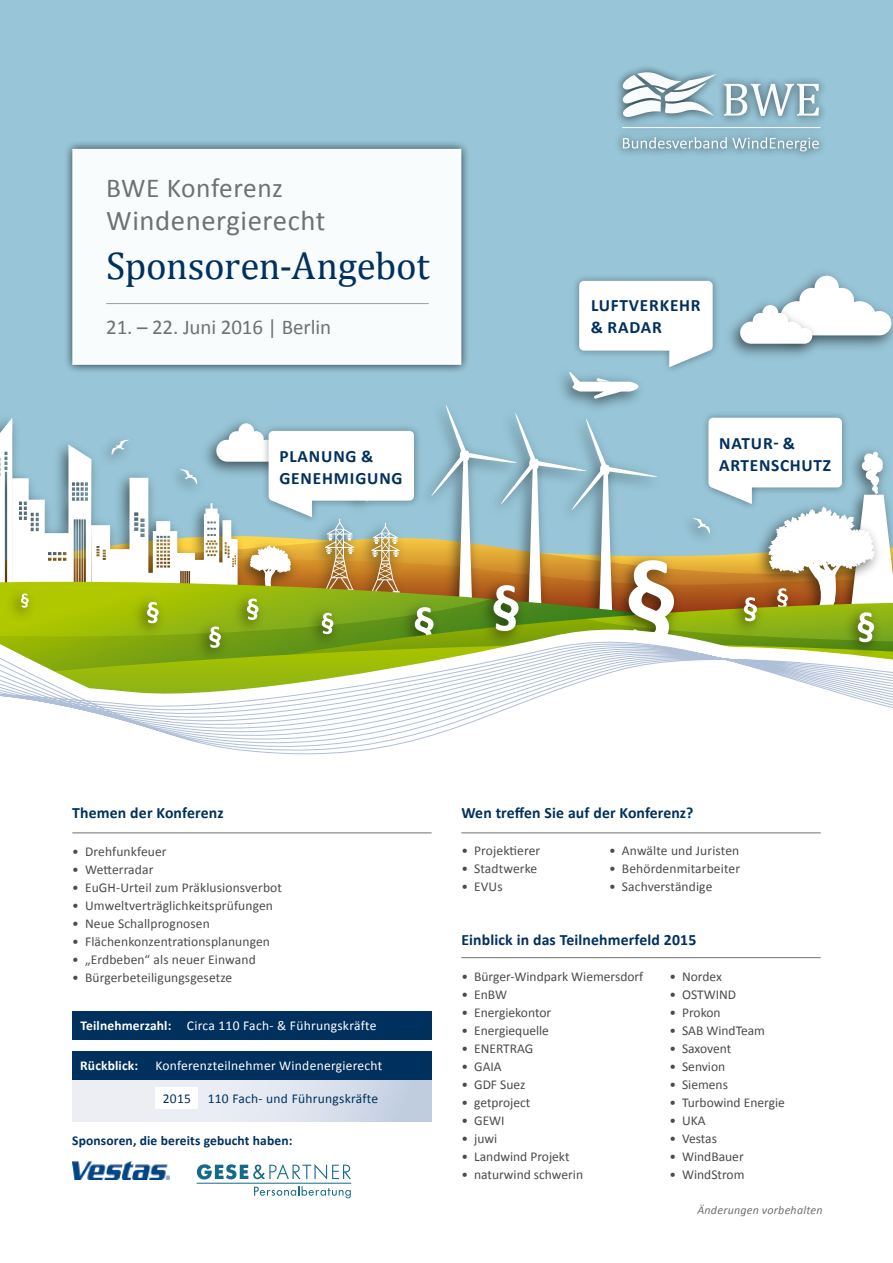
<style>
.page{position:relative;width:893px;height:1263px;background:#fff}
.page>*{position:absolute;margin:0;border:0;box-sizing:border-box;transform-origin:0 0}
.t1{font:38.85px "Cambria";letter-spacing:-.01em;color:#00305e}
.t2{font:28.8px "Calibri";letter-spacing:.02em;color:#707172}
.t3{font:27.45px "Calibri";letter-spacing:.015em;color:#707172}
.t4{font:21px "Calibri";letter-spacing:-.005em;color:#707172}
.t5{font:700 17.4px/21.5px "Calibri";letter-spacing:.045em;color:#00305e}
.t6{font:700 15.75px "Calibri";letter-spacing:.01em;color:#00305e}
.t7{font:13.5px "Calibri";color:#4b4b4d}
.t8{font:13.5px "Calibri";letter-spacing:.02em;color:#fff}
.t9{font:700 13.5px "Calibri";letter-spacing:.01em;color:#00305e}
.t10{font:13.5px "Calibri";letter-spacing:.02em;color:#00305e}
.t11{font:700 13.5px "Calibri";letter-spacing:.01em;color:#fff}
.t12{font:italic 12px "Calibri";letter-spacing:.02em;color:#707172}
.s1{font-weight:700}
</style>
<div class="page">
<div style="left:0;top:0;width:893px;height:625px;background:#98c6d8"></div>
<img style="left:813px;top:272px;width:20px;height:4px">
<svg style="left:0;top:648px;width:893px;height:107px"></svg>
<svg style="left:0;top:276px;width:893px;height:372px"></svg>
<div style="left:614px;top:63px;width:214px;height:97px;background:#000;opacity:.75"></div>
<svg style="left:724px;top:84px;width:95px;height:32px;background:#a7c0c9"></svg>
<svg style="left:620px;top:72px;width:97px;height:49px"></svg>
<hr style="left:622px;top:127px;width:199px;height:1px;background:#fff">
<svg style="left:623px;top:137px;width:196px;height:14px;background:#9dbcc9"></svg>
<hr style="left:461px;top:957px;width:360px;height:1px;background:#707172">
<hr style="left:72px;top:832px;width:360px;height:1px;background:#707172">
<hr style="left:461px;top:832px;width:360px;height:1px;background:#707172">
<div style="left:72px;top:1011px;width:360px;height:28px;background:#00305e"></div>
<div style="left:63px;top:140px;width:407px;height:234px;background:#000;opacity:.75"></div>
<div style="left:72px;top:149px;width:389px;height:216px;background:#f9fcfd"></div>
<hr style="left:106px;top:303px;width:323px;height:1px;background:#9ea0a2">
<div style="left:72px;top:1051px;width:360px;height:70px;background:linear-gradient(to right,#f7f7fa,#c8d3e4)"></div>
<div style="left:72px;top:1051px;width:360px;height:29px;background:#00305e"></div>
<div style="left:155px;top:1088px;width:43px;height:21px;background:#fff"></div>
<svg style="left:197px;top:1164px;width:154px;height:15px"></svg>
<svg style="left:254px;top:1186px;width:97px;height:12px"></svg>
<hr style="left:197px;top:1183px;width:154px;height:1px;background:#146a8a">
<img style="left:72px;top:1161px;width:97px;height:18px">
<h3 class="t3" style="left:106px;top:171px;width:178px">BWE Konferenz</h3>
<h2 class="t2" style="left:106px;top:202px;width:221px">Windenergierecht</h2>
<h1 class="t1" style="left:106px;top:243px;width:325px">Sponsoren-Angebot</h1>
<h3 class="t4" style="left:106px;top:313px;width:226px">21. – 22. Juni 2016 | Berlin</h3>
<p class="t5" style="left:279px;top:446px;width:125px">PLANUNG &amp;<br>GENEHMIGUNG</p>
<p class="t5" style="left:591px;top:295px;width:111px">LUFTVERKEHR &amp; RADAR</p>
<p class="t5" style="left:719px;top:433px;width:113px">NATUR- &amp;<br>ARTENSCHUTZ</p>
<p class="t6" style="left:72px;top:803px;width:153px">Themen der Konferenz</p>
<p class="t7" style="left:72px;top:843px;width:96px">• Drehfunkfeuer</p>
<p class="t7" style="left:72px;top:861px;width:83px">• Wetterradar</p>
<p class="t7" style="left:72px;top:879px;width:211px">• EuGH-Urteil zum Präklusionsverbot</p>
<p class="t7" style="left:72px;top:897px;width:202px">• Umweltverträglichkeitsprüfungen</p>
<p class="t7" style="left:72px;top:915px;width:139px">• Neue Schallprognosen</p>
<p class="t7" style="left:72px;top:933px;width:199px">• Flächenkonzentrationsplanungen</p>
<p class="t7" style="left:72px;top:951px;width:185px">• „Erdbeben“ als neuer Einwand</p>
<p class="t7" style="left:72px;top:969px;width:162px">• Bürgerbeteiligungsgesetze</p>
<p class="t8" style="left:81px;top:1017px;width:297px"><span class="s1">Teilnehmerzahl:</span> Circa 110 Fach- &amp; Führungskräfte</p>
<p class="t11" style="left:80px;top:1057px;width:59px">Rückblick:</p>
<p class="t8" style="left:155px;top:1057px;width:228px">Konferenzteilnehmer Windenergierecht</p>
<p class="t10" style="left:163px;top:1090px;width:217px">2015 110 Fach- und Führungskräfte</p>
<p class="t9" style="left:72px;top:1132px;width:222px">Sponsoren, die bereits gebucht haben:</p>
<p class="t6" style="left:461px;top:803px;width:234px">Wen treffen Sie auf der Konferenz?</p>
<p class="t7" style="left:461px;top:842px;width:80px">• Projektierer</p>
<p class="t7" style="left:461px;top:860px;width:77px">• Stadtwerke</p>
<p class="t7" style="left:461px;top:878px;width:43px">• EVUs</p>
<p class="t7" style="left:609px;top:842px;width:132px">• Anwälte und Juristen</p>
<p class="t7" style="left:609px;top:860px;width:132px">• Behördenmitarbeiter</p>
<p class="t7" style="left:609px;top:878px;width:105px">• Sachverständige</p>
<p class="t6" style="left:461px;top:929px;width:236px">Einblick in das Teilnehmerfeld 2015</p>
<p class="t7" style="left:461px;top:968px;width:183px">• Bürger-Windpark Wiemersdorf</p>
<p class="t7" style="left:461px;top:986px;width:47px">• EnBW</p>
<p class="t7" style="left:461px;top:1004px;width:91px">• Energiekontor</p>
<p class="t7" style="left:461px;top:1022px;width:89px">• Energiequelle</p>
<p class="t7" style="left:461px;top:1040px;width:73px">• ENERTRAG</p>
<p class="t7" style="left:461px;top:1058px;width:42px">• GAIA</p>
<p class="t7" style="left:461px;top:1076px;width:66px">• GDF Suez</p>
<p class="t7" style="left:461px;top:1094px;width:71px">• getproject</p>
<p class="t7" style="left:461px;top:1112px;width:45px">• GEWI</p>
<p class="t7" style="left:461px;top:1130px;width:37px">• juwi</p>
<p class="t7" style="left:461px;top:1148px;width:110px">• Landwind Projekt</p>
<p class="t7" style="left:461px;top:1166px;width:123px">• naturwind schwerin</p>
<p class="t7" style="left:669px;top:968px;width:54px">• Nordex</p>
<p class="t7" style="left:669px;top:986px;width:68px">• OSTWIND</p>
<p class="t7" style="left:669px;top:1004px;width:53px">• Prokon</p>
<p class="t7" style="left:669px;top:1022px;width:97px">• SAB WindTeam</p>
<p class="t7" style="left:669px;top:1040px;width:64px">• Saxovent</p>
<p class="t7" style="left:669px;top:1058px;width:57px">• Senvion</p>
<p class="t7" style="left:669px;top:1076px;width:60px">• Siemens</p>
<p class="t7" style="left:669px;top:1094px;width:117px">• Turbowind Energie</p>
<p class="t7" style="left:669px;top:1112px;width:38px">• UKA</p>
<p class="t7" style="left:669px;top:1130px;width:49px">• Vestas</p>
<p class="t7" style="left:669px;top:1148px;width:76px">• WindBauer</p>
<p class="t7" style="left:669px;top:1166px;width:77px">• WindStrom</p>
<p class="t12" style="left:697px;top:1201px;width:127px">Änderungen vorbehalten</p>
</div>
